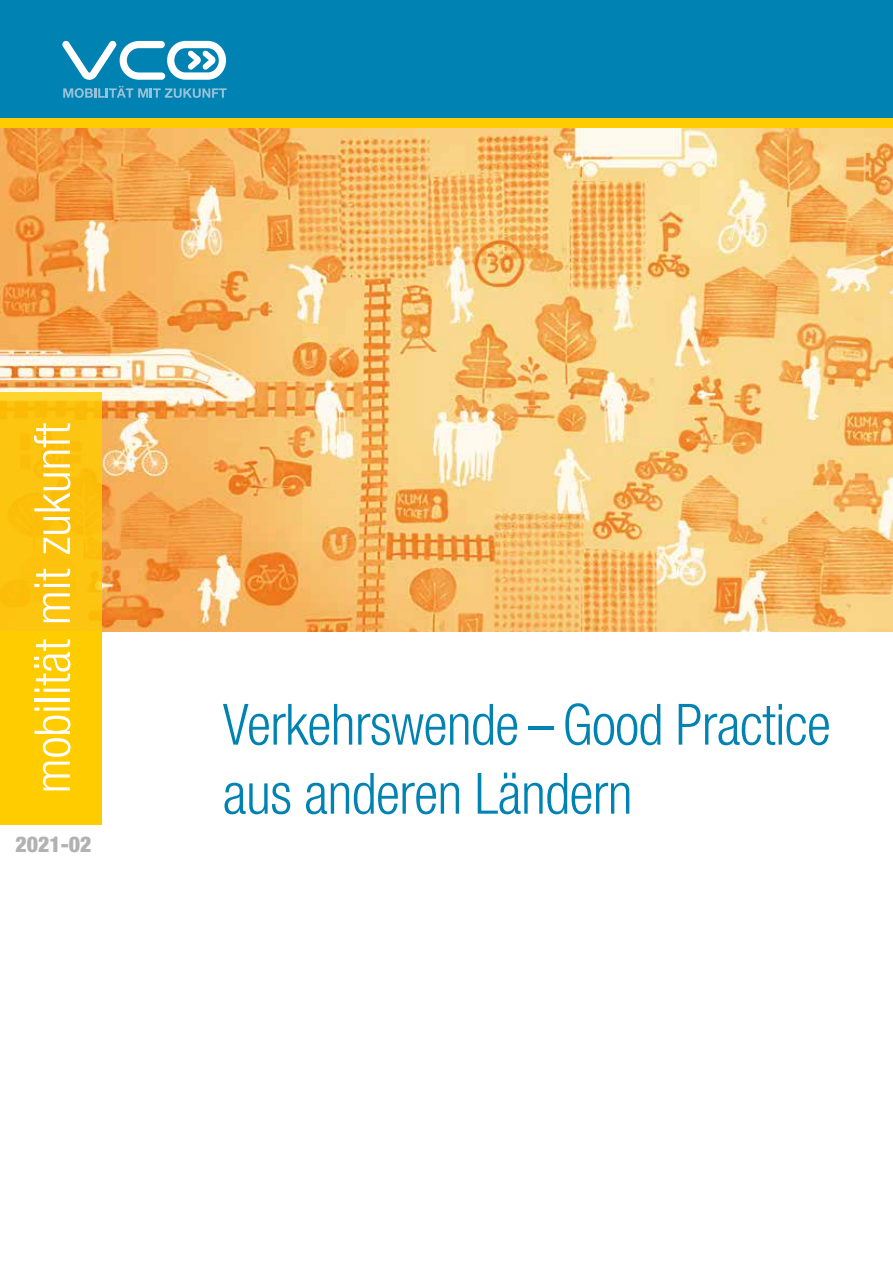
<style>
.page{position:relative;width:893px;height:1263px;background:#fff}
.page>*{position:absolute;margin:0;border:0;box-sizing:border-box;transform-origin:0 0}
.t1{font:300 condensed 57px/69px "Helvetica Neue LT Std";letter-spacing:-.01em;color:#0082b2}
.t2{font:300 condensed 49.8px "Helvetica Neue LT Std";color:#fff}
.t3{font:900 condensed 21.75px "Helvetica Neue LT Std";color:#b3b2b2}
</style>
<div class="page">
<img style="left:0;top:128px;width:893px;height:504px">
<div style="left:0;top:0;width:893px;height:128px;background:#0082b2"></div>
<div style="left:0;top:118px;width:893px;height:10px;background:#fc0"></div>
<svg style="left:62px;top:40px;width:164px;height:40px"></svg>
<svg style="left:63px;top:86px;width:164px;height:12px"></svg>
<div style="left:0;top:392px;width:102px;height:240px;background:#fcc40f"></div>
<div style="left:0;top:632px;width:102px;height:193px;background:#fc0"></div>
<p class="t2" style="left:24px;top:793px;width:372px;rotate:-90deg">mobilität mit zukunft</p>
<p class="t3" style="left:16px;top:831px;width:77px">2021-02</p>
<p class="t1" style="left:223px;top:689px;width:609px">Verkehrswende – Good Practice aus anderen Ländern</p>
</div>
